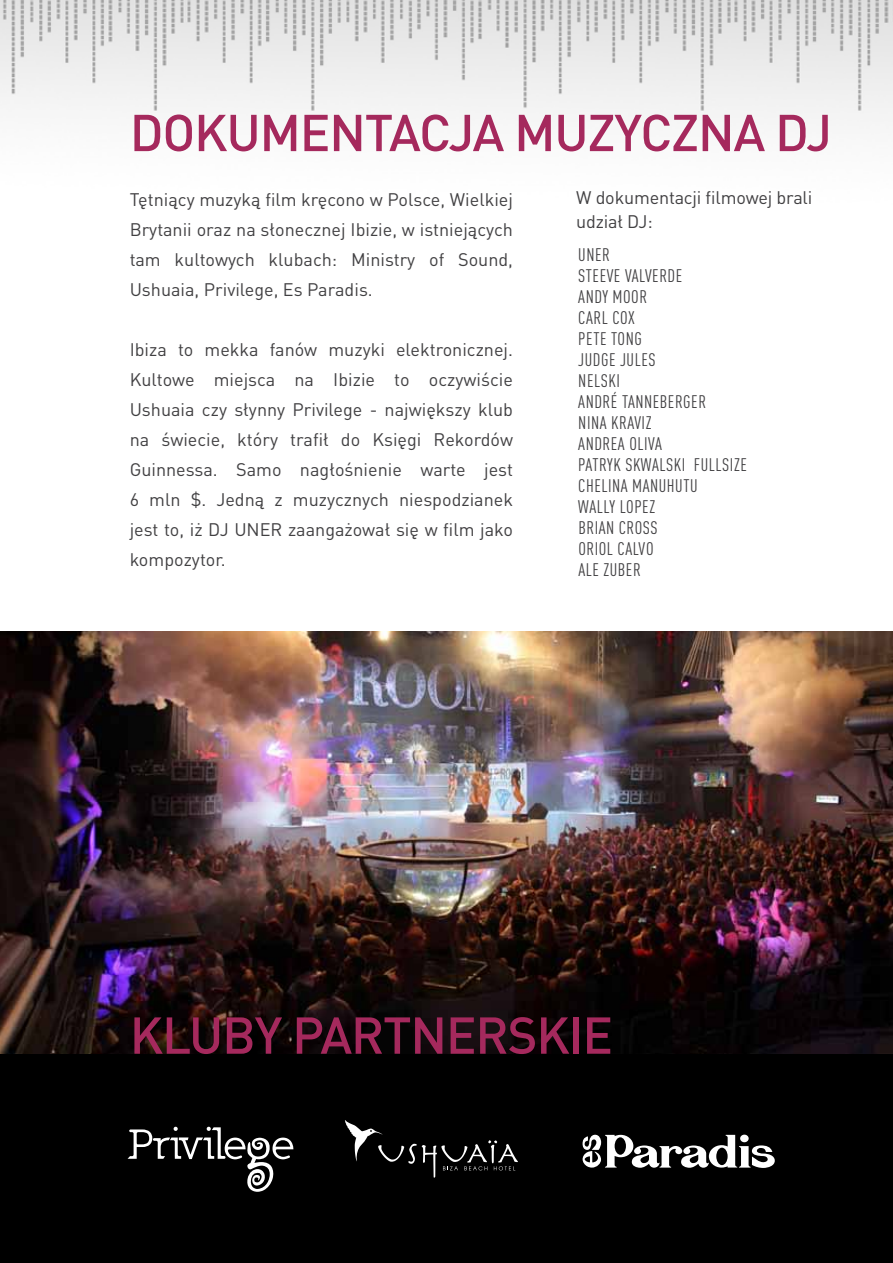
<style>
.page{position:relative;width:893px;height:1263px;background:#fff}
.page>*{position:absolute;margin:0;border:0;box-sizing:border-box;transform-origin:0 0}
.t1{font:500 51px "DIN Pl";letter-spacing:-.025em;color:#a5295d}
.t2{font:18px/30px "DIN Pl";color:#414042;text-align:justify}
.t3{font:18px/21px "DIN Cond Pl";letter-spacing:.03em;color:#414042}
</style>
<div class="page">
<div style="left:0;top:1010px;width:893px;height:253px;background:#000"></div>
<img style="left:0;top:0;width:893px;height:122px">
<img style="left:0;top:631px;width:893px;height:422px">
<svg style="left:128px;top:1127px;width:165px;height:65px"></svg>
<svg style="left:345px;top:1120px;width:173px;height:57px"></svg>
<svg style="left:583px;top:1135px;width:192px;height:33px"></svg>
<h1 class="t1" style="left:130px;top:100px;width:704px">DOKUMENTACJA MUZYCZNA DJ</h1>
<p class="t2" style="left:130px;top:184px;width:385px">Tętniący muzyką film kręcono w Polsce, Wielkiej Brytanii oraz na słonecznej Ibizie, w istniejących tam kultowych klubach: Ministry of Sound, Ushuaia, Privilege, Es Paradis.</p>
<p class="t2" style="left:130px;top:334px;width:385px">Ibiza to mekka fanów muzyki elektronicznej.<br>Kultowe miejsca na Ibizie to oczywiście Ushuaia czy słynny Privilege - największy klub na świecie, który trafił do Księgi Rekordów Guinnessa. Samo nagłośnienie warte jest 6 mln $. Jedną z muzycznych niespodzianek jest to, iż DJ UNER zaangażował się w film jako kompozytor.</p>
<p class="t2" style="left:576px;top:185px;width:238px;line-height:24px">W dokumentacji filmowej brali udział DJ:</p>
<p class="t3" style="left:578px;top:244px;width:170px">UNER<br>STEEVE VALVERDE<br>ANDY MOOR<br>CARL COX<br>PETE TONG<br>JUDGE JULES<br>NELSKI<br>ANDRÉ TANNEBERGER<br>NINA KRAVIZ<br>ANDREA OLIVA<br>PATRYK SKWALSKI FULLSIZE<br>CHELINA MANUHUTU<br>WALLY LOPEZ<br>BRIAN CROSS<br>ORIOL CALVO<br>ALE ZUBER</p>
<h1 class="t1" style="left:130px;top:1003px;width:485px">KLUBY PARTNERSKIE</h1>
</div>
